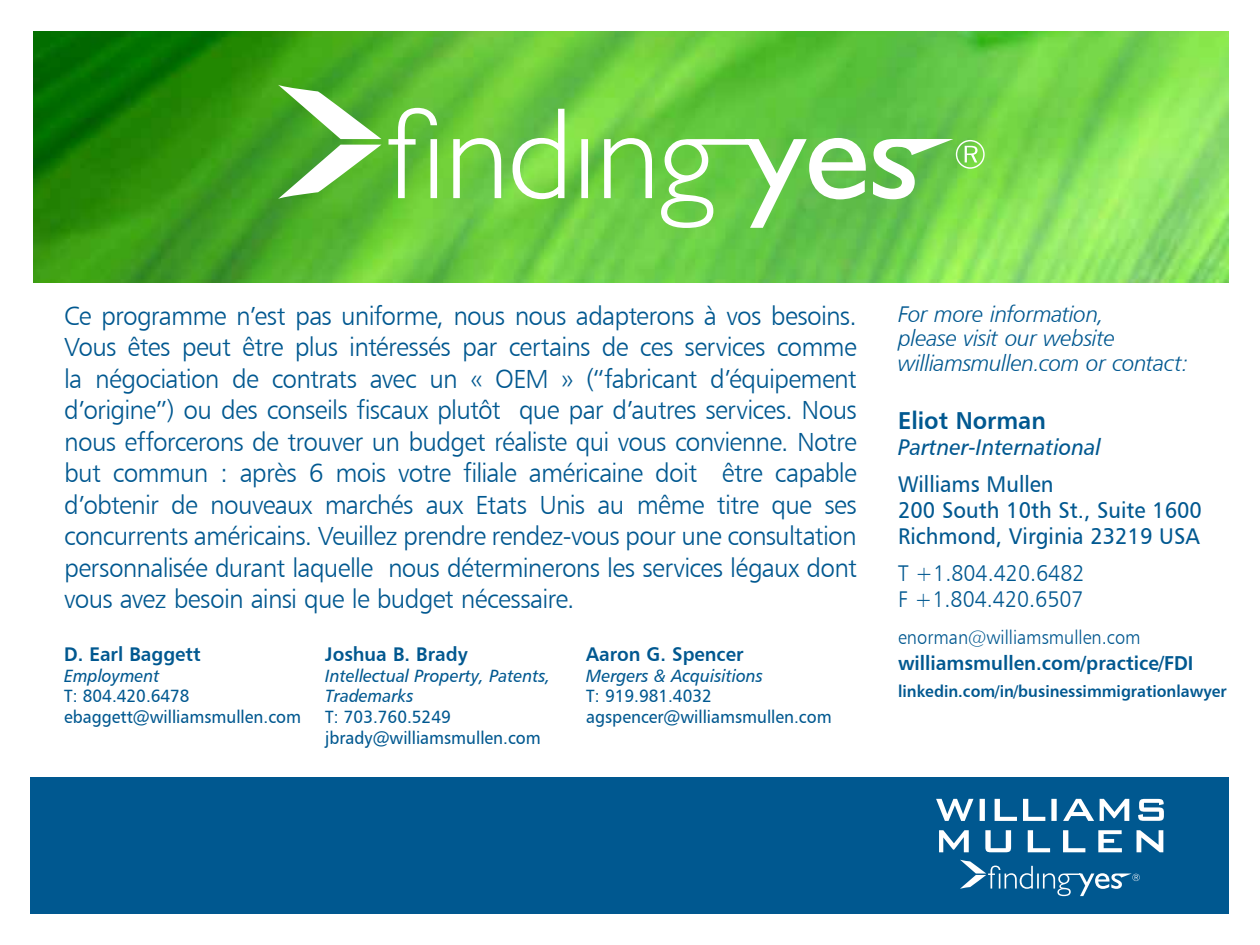
<style>
.page{position:relative;width:1260px;height:945px;background:#fff}
.page>*{position:absolute;margin:0;border:0;box-sizing:border-box;transform-origin:0 0}
.t1{font:26.25px/31.5px "Humanist 777 BT Light B";letter-spacing:-.03em;color:#005890;text-align:justify}
.t2{font:24.5px "Humanist 777 BT Bold B";color:#005890;scale:.95 1}
.t3{font:22.75px/24.5px "Humanist 777 BT Light Italic B";letter-spacing:-.02em;color:#005890}
.t4{font:22.75px/26.2px "Humanist 777 BT Roman B";color:#005890;scale:.95 1}
.t5{font:22.75px/26.2px "Humanist 777 BT Light B";color:#005890;scale:.95 1}
.t6{font:22.75px "Humanist 777 BT Italic B";color:#005890;scale:.95 1}
.t7{font:20.12px "Humanist 777 BT Bold B";color:#005890;scale:.95 1}
.t8{font:19.78px "Humanist 777 BT Bold B";color:#005890;scale:.95 1}
.t9{font:19.25px "Humanist 777 BT Light B";color:#005890;scale:.95 1}
.t10{font:17.85px/20.8px "Humanist 777 BT Roman B";color:#005890;scale:.95 1}
.t11{font:17.85px/20.8px "Humanist 777 BT Italic B";color:#005890;scale:.95 1}
.t12{font:16.62px "Humanist 777 BT Bold B";color:#005890;scale:.95 1}
</style>
<div class="page">
<div style="left:30px;top:777px;width:1199px;height:137px;background:#005890"></div>
<svg style="left:939px;top:830px;width:224px;height:22px"></svg>
<svg style="left:936px;top:799px;width:193px;height:22px"></svg>
<svg style="left:1138px;top:799px;width:26px;height:22px"></svg>
<svg style="left:960px;top:860px;width:180px;height:36px"></svg>
<img style="left:33px;top:32px;width:1196px;height:251px">
<svg style="left:278px;top:85px;width:103px;height:54px"></svg>
<svg style="left:278px;top:145px;width:103px;height:54px"></svg>
<svg style="left:389px;top:108px;width:564px;height:120px"></svg>
<svg style="left:956px;top:140px;width:29px;height:29px"></svg>
<p class="t1" style="left:64px;top:299px;width:794px">Ce programme n’est pas uniforme, nous nous adapterons à vos besoins.<br>Vous êtes peut être plus intéressés par certains de ces services comme la négociation de contrats avec un « OEM » (“fabricant d’équipement d’origine”) ou des conseils fiscaux plutôt que par d’autres services. Nous nous efforcerons de trouver un budget réaliste qui vous convienne. Notre but commun : après 6 mois votre filiale américaine doit être capable d’obtenir de nouveaux marchés aux Etats Unis au même titre que ses concurrents américains. Veuillez prendre rendez-vous pour une consultation personnalisée durant laquelle nous déterminerons les services légaux dont vous avez besoin ainsi que le budget nécessaire.</p>
<p class="t8" style="left:64px;top:641px;width:145px">D. Earl Baggett</p>
<p class="t11" style="left:64px;top:665px;width:102px">Employment</p>
<p class="t10" style="left:64px;top:685px;width:251px">T: 804.420.6478 ebaggett@williamsmullen.com</p>
<p class="t8" style="left:325px;top:641px;width:152px">Joshua B. Brady</p>
<p class="t11" style="left:325px;top:665px;width:239px">Intellectual Property, Patents,<br>Trademarks</p>
<p class="t10" style="left:325px;top:706px;width:228px">T: 703.760.5249 jbrady@williamsmullen.com</p>
<p class="t8" style="left:586px;top:641px;width:167px">Aaron G. Spencer</p>
<p class="t11" style="left:586px;top:665px;width:187px">Mergers &amp; Acquisitions</p>
<p class="t10" style="left:586px;top:685px;width:260px">T: 919.981.4032 agspencer@williamsmullen.com</p>
<p class="t3" style="left:898px;top:301px;width:293px">For more information,<br>please visit our website williamsmullen.com or contact:</p>
<p class="t2" style="left:898px;top:405px;width:157px">Eliot Norman</p>
<p class="t6" style="left:898px;top:433px;width:215px">Partner-International</p>
<p class="t4" style="left:898px;top:470px;width:321px">Williams Mullen<br>200 South 10th St., Suite 1600<br>Richmond, Virginia 23219 USA</p>
<p class="t5" style="left:898px;top:560px;width:198px">T +1.804.420.6482<br>F +1.804.420.6507</p>
<p class="t9" style="left:898px;top:626px;width:257px">enorman@williamsmullen.com</p>
<p class="t7" style="left:898px;top:651px;width:312px">williamsmullen.com/practice/FDI</p>
<p class="t12" style="left:898px;top:680px;width:347px">linkedin.com/in/businessimmigrationlawyer</p>
</div>
